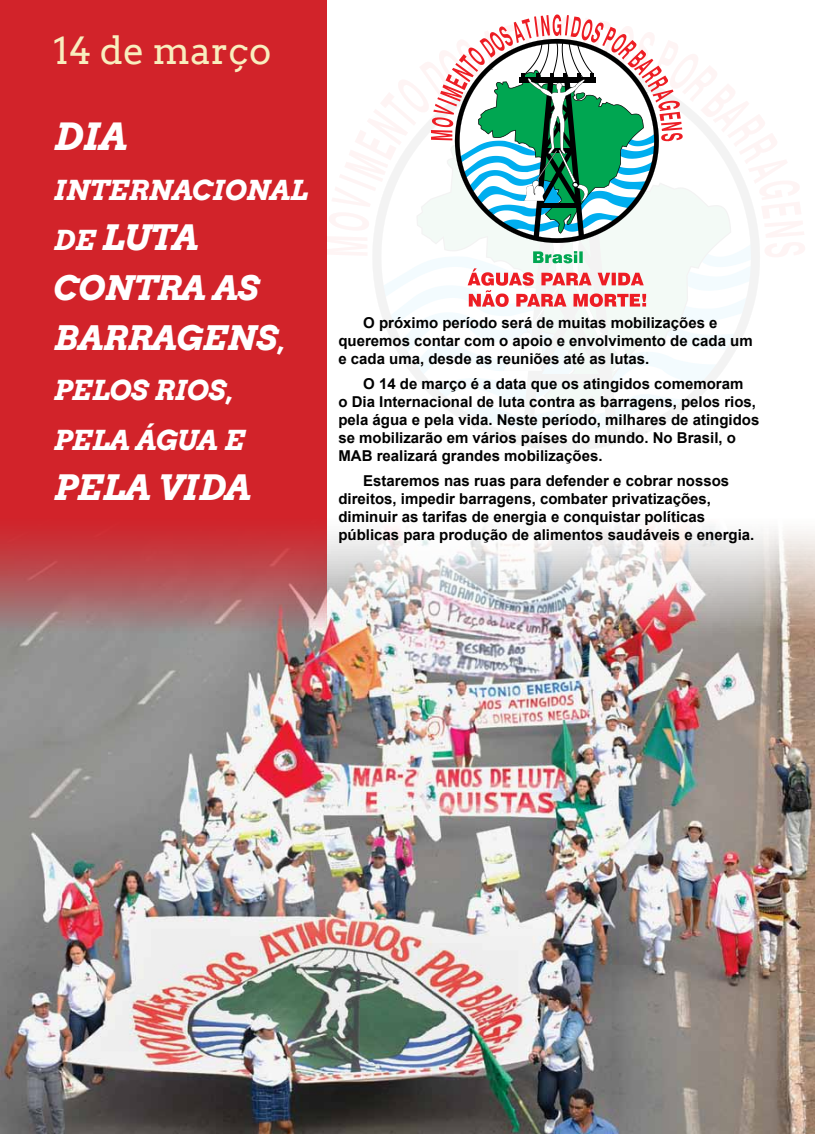
<style>
.page{position:relative;width:815px;height:1134px;background:#fff}
.page>*{position:absolute;margin:0;border:0;box-sizing:border-box;transform-origin:0 0}
.t1{font:37.5px "Arvo";color:#f8eebe}
.t2{font:italic 700 37.5px "Arvo";color:#fff}
.t3{font:italic 700 35px "Arvo";color:#fff}
.t4{font:italic 700 33.75px/50px "Arvo";color:#fff}
.t5{font:italic 700 27.5px/50px "Arvo";color:#fff}
.t6{font:700 15px/18px "Arial";color:#000}
.s1{font-size:27.5px}
</style>
<div class="page">
<div style="left:0;top:0;width:326px;height:829px;background:#d2232a"></div>
<img style="left:0;top:518px;width:815px;height:616px">
<svg style="left:373px;top:257px;width:387px;height:193px"></svg>
<svg style="left:416px;top:257px;width:315px;height:176px"></svg>
<svg style="left:327px;top:54px;width:478px;height:203px"></svg>
<svg style="left:431px;top:14px;width:252px;height:429px"></svg>
<h1 class="t1" style="left:53px;top:28px;width:220px">14 de março</h1>
<h1 class="t2" style="left:53px;top:113px;width:75px">DIA</h1>
<h3 class="t5" style="left:53px;top:165px;width:256px">INTERNACIONAL</h3>
<h2 class="t3" style="left:53px;top:216px;width:146px"><span class="s1">DE</span> LUTA</h2>
<h3 class="t4" style="left:53px;top:263px;width:232px">CONTRA AS<br>BARRAGENS<span class="s1">,</span></h3>
<h3 class="t5" style="left:53px;top:365px;width:192px">PELOS RIOS,<br>PELA ÁGUA E</h3>
<h2 class="t3" style="left:53px;top:466px;width:199px">PELA VIDA</h2>
<p class="t6" style="left:338px;top:314px;width:416px;text-indent:25px">O próximo período será de muitas mobilizações e queremos contar com o apoio e envolvimento de cada um e cada uma, desde as reuniões até as lutas.</p>
<p class="t6" style="left:338px;top:375px;width:422px;text-indent:25px">O 14 de março é a data que os atingidos comemoram<br>o Dia Internacional de luta contra as barragens, pelos rios, pela água e pela vida. Neste período, milhares de atingidos se mobilizarão em vários países do mundo. No Brasil, o MAB realizará grandes mobilizações.</p>
<p class="t6" style="left:338px;top:472px;width:417px;text-indent:25px">Estaremos nas ruas para defender e cobrar nossos direitos, impedir barragens, combater privatizações, diminuir as tarifas de energia e conquistar políticas públicas para produção de alimentos saudáveis e energia.</p>
</div>
